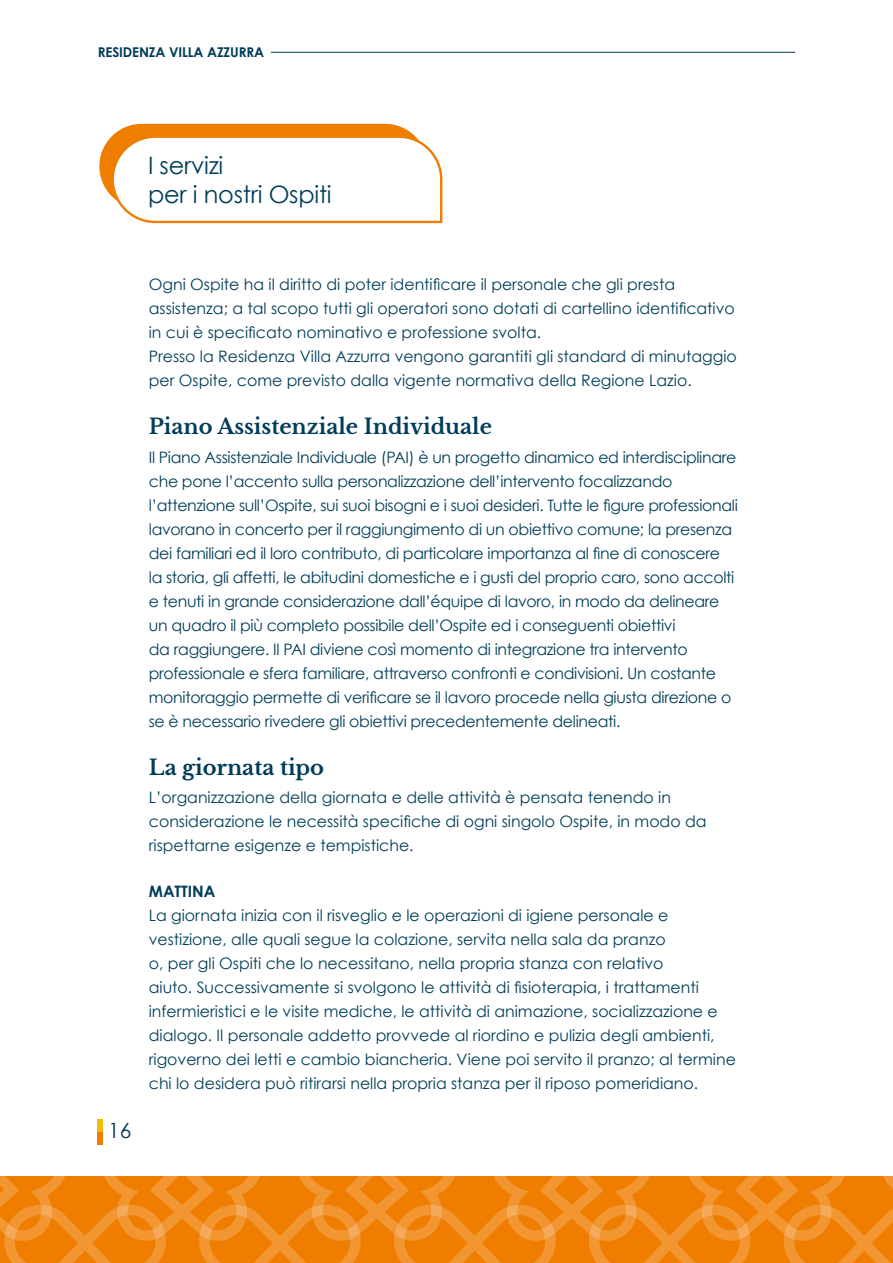
<style>
.page{position:relative;width:893px;height:1263px;background:#fff}
.page>*{position:absolute;margin:0;border:0;box-sizing:border-box;transform-origin:0 0}
.t1{font:24px/28.8px "Century Gothic";letter-spacing:-.01em;color:#003d58}
.t2{font:700 21px "Libre Baskerville";color:#003d58}
.t3{font:21px "Century Gothic";color:#003d58}
.t4{font:15.75px/24px "Century Gothic";color:#003d58}
.t5{font:15.75px/24px "Century Gothic";letter-spacing:-.02em;color:#003d58}
.t6{font:700 15.75px "Century Gothic";color:#003d58}
.t7{font:700 13.5px "Century Gothic";letter-spacing:-.01em;color:#003d58}
</style>
<div class="page">
<svg style="left:0;top:1176px;width:893px;height:87px;background:#f08613"></svg>
<hr style="left:271px;top:52px;width:524px;height:1px;background:#003d58">
<div style="left:98px;top:1132px;width:5px;height:12px;background:#ef7d00"></div>
<div style="left:98px;top:1119px;width:5px;height:13px;background:#fbb908"></div>
<svg style="left:99px;top:124px;width:344px;height:100px"></svg>
<p class="t7" style="left:98px;top:44px;width:168px">RESIDENZA VILLA AZZURRA</p>
<h1 class="t1" style="left:148px;top:150px;width:185px">I servizi<br>per i nostri Ospiti</h1>
<h2 class="t3" style="left:108px;top:1118px;width:25px">16</h2>
<p class="t4" style="left:149px;top:272px;width:589px">Ogni Ospite ha il diritto di poter identificare il personale che gli presta assistenza; a tal scopo tutti gli operatori sono dotati di cartellino identificativo in cui è specificato nominativo e professione svolta.<br>Presso la Residenza Villa Azzurra vengono garantiti gli standard di minutaggio per Ospite, come previsto dalla vigente normativa della Regione Lazio.</p>
<h2 class="t2" style="left:149px;top:414px;width:345px">Piano Assistenziale Individuale</h2>
<p class="t5" style="left:149px;top:445px;width:591px">Il Piano Assistenziale Individuale (PAI) è un progetto dinamico ed interdisciplinare che pone l’accento sulla personalizzazione dell’intervento focalizzando l’attenzione sull’Ospite, sui suoi bisogni e i suoi desideri. Tutte le figure professionali lavorano in concerto per il raggiungimento di un obiettivo comune; la presenza dei familiari ed il loro contributo, di particolare importanza al fine di conoscere<br>la storia, gli affetti, le abitudini domestiche e i gusti del proprio caro, sono accolti e tenuti in grande considerazione dall’équipe di lavoro, in modo da delineare un quadro il più completo possibile dell’Ospite ed i conseguenti obiettivi<br>da raggiungere. Il PAI diviene così momento di integrazione tra intervento professionale e sfera familiare, attraverso confronti e condivisioni. Un costante monitoraggio permette di verificare se il lavoro procede nella giusta direzione o se è necessario rivedere gli obiettivi precedentemente delineati.</p>
<h2 class="t2" style="left:149px;top:754px;width:177px">La giornata tipo</h2>
<p class="t4" style="left:149px;top:785px;width:559px">L’organizzazione della giornata e delle attività è pensata tenendo in considerazione le necessità specifiche di ogni singolo Ospite, in modo da rispettarne esigenze e tempistiche.</p>
<p class="t6" style="left:149px;top:882px;width:68px">MATTINA</p>
<p class="t4" style="left:149px;top:903px;width:589px">La giornata inizia con il risveglio e le operazioni di igiene personale e vestizione, alle quali segue la colazione, servita nella sala da pranzo<br>o, per gli Ospiti che lo necessitano, nella propria stanza con relativo<br>aiuto. Successivamente si svolgono le attività di fisioterapia, i trattamenti infermieristici e le visite mediche, le attività di animazione, socializzazione e dialogo. Il personale addetto provvede al riordino e pulizia degli ambienti, rigoverno dei letti e cambio biancheria. Viene poi servito il pranzo; al termine chi lo desidera può ritirarsi nella propria stanza per il riposo pomeridiano.</p>
</div>
